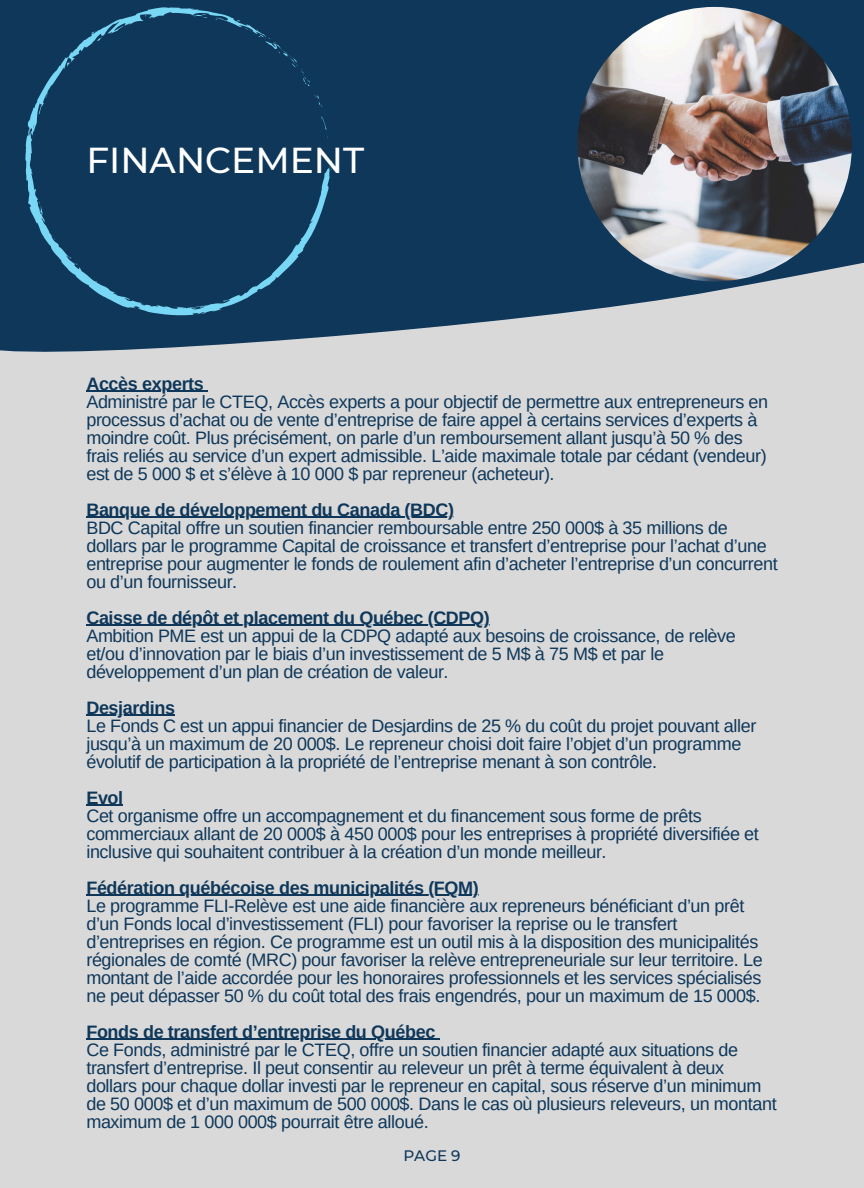
<style>
.page{position:relative;width:864px;height:1188px;background:#d9d9d9}
.page>*{position:absolute;margin:0;border:0;box-sizing:border-box;transform-origin:0 0}
.t1{font:500 36px "Montserrat";color:#fff}
.t2{font:18px/18px "Arimo";letter-spacing:-.02em;color:#0e375a}
.t3{font:500 15.15px "Montserrat";color:#0e375a}
.s1{font-weight:700}
</style>
<div class="page">
<svg style="left:0;top:0;width:864px;height:352px;fill:#0e375a"></svg>
<div style="left:25px;top:7px;width:305px;height:308px;background:#0e375a"></div>
<svg style="left:31px;top:130px;width:3px;height:8px"></svg>
<div style="left:237px;top:20px;width:74px;height:67px;background:#0e375a"></div>
<svg style="left:188px;top:8px;width:22px;height:10px"></svg>
<svg style="left:145px;top:15px;width:7px;height:4px"></svg>
<svg style="left:91px;top:31px;width:12px;height:10px"></svg>
<svg style="left:330px;top:160px;width:2px;height:11px"></svg>
<svg style="left:52px;top:236px;width:4px;height:4px"></svg>
<svg style="left:74px;top:262px;width:3px;height:4px"></svg>
<hr style="left:86px;top:391px;width:118px;height:1px;background:#0e375a">
<hr style="left:86px;top:517px;width:368px;height:1px;background:#0e375a">
<hr style="left:86px;top:625px;width:403px;height:1px;background:#0e375a">
<hr style="left:86px;top:715px;width:89px;height:1px;background:#0e375a">
<hr style="left:86px;top:805px;width:37px;height:1px;background:#0e375a">
<hr style="left:86px;top:895px;width:392px;height:1px;background:#0e375a">
<hr style="left:86px;top:1039px;width:349px;height:1px;background:#0e375a">
<img style="left:577px;top:7px;width:275px;height:275px;border-radius:50%">
<p class="t1" style="left:86px;top:138px;width:279px">FINANCEMENT</p>
<p class="t2" style="left:86px;top:374px;width:683px"><span class="s1">Accès experts<br></span>Administré par le CTEQ, Accès experts a pour objectif de permettre aux entrepreneurs en processus d’achat ou de vente d’entreprise de faire appel à certains services d’experts à moindre coût. Plus précisément, on parle d’un remboursement allant jusqu’à 50 % des frais reliés au service d’un expert admissible. L’aide maximale totale par cédant (vendeur) est de 5 000 $ et s’élève à 10 000 $ par repreneur (acheteur).</p>
<h1 class="t2" style="left:86px;top:500px;width:693px"><span class="s1">Banque de développement du Canada (BDC)<br></span>BDC Capital offre un soutien financier remboursable entre 250 000$ à 35 millions de dollars par le programme Capital de croissance et transfert d’entreprise pour l’achat d’une entreprise pour augmenter le fonds de roulement afin d’acheter l’entreprise d’un concurrent ou d’un fournisseur.</h1>
<p class="t2" style="left:86px;top:608px;width:651px"><span class="s1">Caisse de dépôt et placement du Québec (CDPQ)<br></span>Ambition PME est un appui de la CDPQ adapté aux besoins de croissance, de relève et/ou d’innovation par le biais d’un investissement de 5 M$ à 75 M$ et par le développement d’un plan de création de valeur.</p>
<h2 class="t2" style="left:86px;top:698px;width:671px"><span class="s1">Desjardins<br></span>Le Fonds C est un appui financier de Desjardins de 25 % du coût du projet pouvant aller jusqu’à un maximum de 20 000$. Le repreneur choisi doit faire l’objet d’un programme évolutif de participation à la propriété de l’entreprise menant à son contrôle.</h2>
<h2 class="t2" style="left:86px;top:788px;width:674px"><span class="s1">Evol<br></span>Cet organisme offre un accompagnement et du financement sous forme de prêts commerciaux allant de 20 000$ à 450 000$ pour les entreprises à propriété diversifiée et inclusive qui souhaitent contribuer à la création d’un monde meilleur.</h2>
<h2 class="t2" style="left:86px;top:878px;width:678px"><span class="s1">Fédération québécoise des municipalités (FQM)<br></span>Le programme FLI-Relève est une aide financière aux repreneurs bénéficiant d’un prêt d’un Fonds local d’investissement (FLI) pour favoriser la reprise ou le transfert d’entreprises en région. Ce programme est un outil mis à la disposition des municipalités régionales de comté (MRC) pour favoriser la relève entrepreneuriale sur leur territoire. Le montant de l’aide accordée pour les honoraires professionnels et les services spécialisés ne peut dépasser 50 % du coût total des frais engendrés, pour un maximum de 15 000$.</h2>
<h2 class="t2" style="left:86px;top:1022px;width:692px"><span class="s1">Fonds de transfert d’entreprise du Québec<br></span>Ce Fonds, administré par le CTEQ, offre un soutien financier adapté aux situations de transfert d’entreprise. Il peut consentir au releveur un prêt à terme équivalent à deux dollars pour chaque dollar investi par le repreneur en capital, sous réserve d’un minimum de 50 000$ et d’un maximum de 500 000$. Dans le cas où plusieurs releveurs, un montant maximum de 1 000 000$ pourrait être alloué.</h2>
<h2 class="t3" style="left:403px;top:1146px;width:59px">PAGE 9</h2>
</div>
